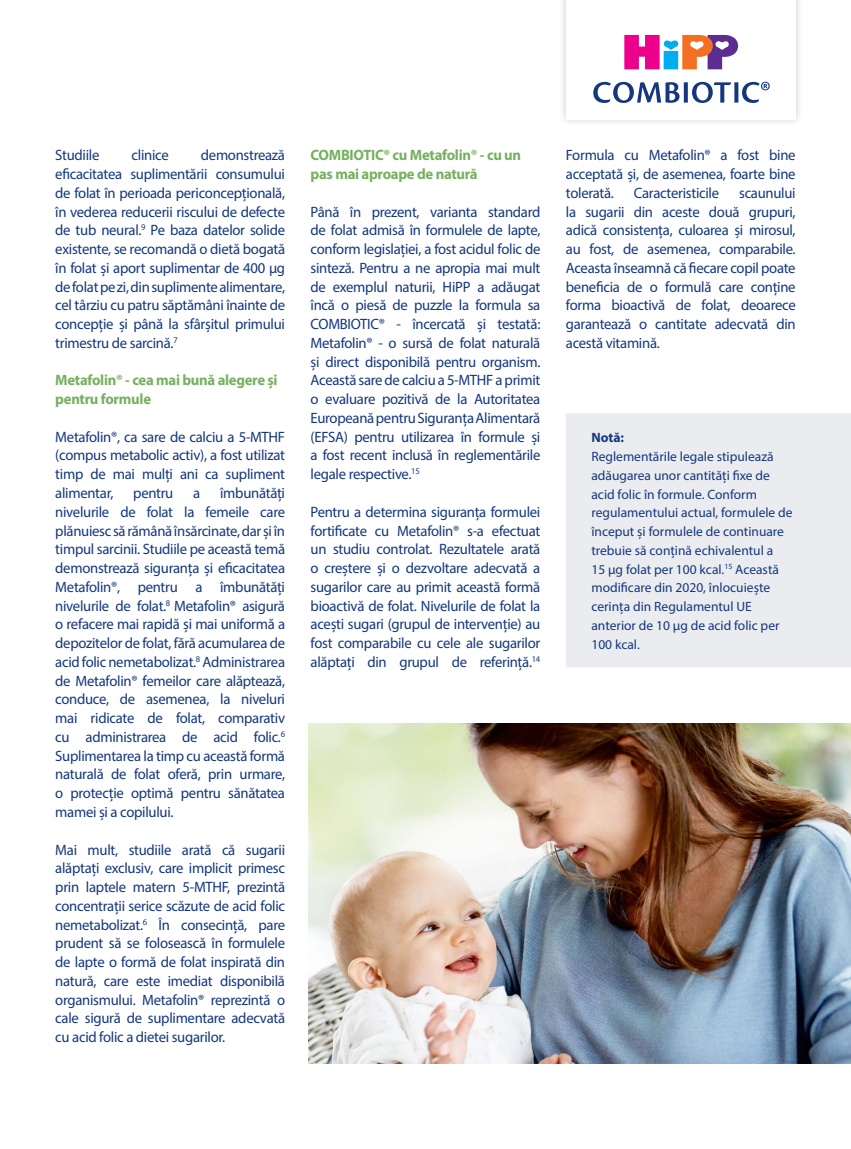
<style>
.page{position:relative;width:851px;height:1149px;background:#fff}
.page>*{position:absolute;margin:0;border:0;box-sizing:border-box;transform-origin:0 0}
.t1{font:15px/18.8px "Myriad Pro";letter-spacing:-.02em;color:#14377d;text-align:justify}
.t2{font:700 15px/18.8px "Myriad Pro";letter-spacing:-.02em;color:#77b061}
.t3{font:13.5px/18.8px "Myriad Pro";color:#14377d}
.t4{font:700 13.5px "Myriad Pro";color:#14377d}
</style>
<div class="page">
<div style="left:566px;top:413px;width:284px;height:254px;background:#ebecf0"></div>
<img style="left:308px;top:723px;width:542px;height:340px">
<div style="left:558px;top:0;width:245px;height:127px;background:#000;opacity:.2"></div>
<div style="left:566px;top:0;width:229px;height:119px;background:#fff"></div>
<svg style="left:624px;top:35px;width:114px;height:34px"></svg>
<svg style="left:593px;top:82px;width:176px;height:21px"></svg>
<p class="t1" style="left:55px;top:145px;width:231px;text-indent:146px">demonstrează eficacitatea suplimentării consumului de folat în perioada periconcepțională, în vederea reducerii riscului de defecte de tub neural.<sup>9</sup> Pe baza datelor solide existente, se recomandă o dietă bogată în folat și aport suplimentar de 400 μg de folat pe zi, din suplimente alimentare, cel târziu cu patru săptămâni înainte de concepție și până la sfârșitul primului trimestru de sarcină.<sup>7</sup></p>
<p class="t2" style="left:55px;top:370px;width:224px">Metafolin® - cea mai bună alegere și pentru formule</p>
<p class="t1" style="left:55px;top:427px;width:231px">Metafolin®, ca sare de calciu a 5-MTHF (compus metabolic activ), a fost utilizat timp de mai mulți ani ca supliment alimentar,</p>
<p class="t1" style="left:55px;top:145px;width:46px">Studiile</p>
<p class="t1" style="left:131px;top:145px;width:39px">clinice</p>
<p class="t1" style="left:55px;top:483px;width:231px;text-indent:165px">îmbunătăți nivelurile de folat la femeile care plănuiesc să rămână însărcinate, dar și în timpul sarcinii. Studiile pe această temă demonstrează siguranța și eficacitatea Metafolin®, pentru a îmbunătăți nivelurile de folat.<sup>8</sup> Metafolin® asigură o refacere mai rapidă și mai uniformă a depozitelor de folat, fără acumularea de acid folic nemetabolizat.<sup>8</sup> Administrarea de Metafolin® femeilor care alăptează, conduce, de asemenea, la niveluri mai ridicate de folat, comparativ cu administrarea de acid folic.<sup>6<br></sup>Suplimentarea la timp cu această formă naturală de folat oferă, prin urmare, o protecție optimă pentru sănătatea mamei și a copilului.</p>
<p class="t1" style="left:55px;top:839px;width:231px">Mai mult, studiile arată că sugarii alăptați exclusiv, care implicit primesc prin laptele matern 5-MTHF, prezintă concentrații serice scăzute de acid folic nemetabolizat.<sup>6</sup> În consecință, pare prudent să se folosească în formulele de lapte o formă de folat inspirată din natură, care este imediat disponibilă organismului. Metafolin® reprezintă o cale sigură de suplimentare adecvată cu acid folic a dietei sugarilor.</p>
<p class="t1" style="left:133px;top:483px;width:42px">pentru</p>
<p class="t1" style="left:193px;top:483px;width:9px">a</p>
<p class="t2" style="left:310px;top:145px;width:212px">COMBIOTIC® cu Metafolin® - cu un pas mai aproape de natură</p>
<p class="t1" style="left:310px;top:202px;width:231px">Până în prezent, varianta standard de folat admisă în formulele de lapte, conform legislației, a fost acidul folic de sinteză. Pentru a ne apropia mai mult de exemplul naturii, HiPP a adăugat încă o piesă de puzzle la formula sa COMBIOTIC® - încercată și testată:<br>Metafolin® - o sursă de folat naturală și direct disponibilă pentru organism.<br>Această sare de calciu a 5-MTHF a primit o evaluare pozitivă de la Autoritatea Europeană pentru Siguranța Alimentară (EFSA) pentru utilizarea în formule și a fost recent inclusă în reglementările legale respective.<sup>15</sup></p>
<p class="t1" style="left:310px;top:502px;width:231px">Pentru a determina siguranța formulei fortificate cu Metafolin® s-a efectuat un studiu controlat. Rezultatele arată o creștere și o dezvoltare adecvată a sugarilor care au primit această formă bioactivă de folat. Nivelurile de folat la acești sugari (grupul de intervenție) au fost comparabile cu cele ale sugarilor alăptați din grupul de referință.<sup>14</sup></p>
<p class="t1" style="left:566px;top:145px;width:231px">Formula cu Metafolin® a fost bine acceptată și, de asemenea, foarte bine tolerată.</p>
<p class="t1" style="left:566px;top:183px;width:231px;text-indent:173px">scaunului la sugarii din aceste două grupuri, adică consistența, culoarea și mirosul, au fost, de asemenea, comparabile.<br>Aceasta înseamnă că fiecare copil poate beneficia de o formulă care conține forma bioactivă de folat, deoarece garantează o cantitate adecvată din acestă vitamină.</p>
<p class="t1" style="left:634px;top:183px;width:87px">Caracteristicile</p>
<p class="t4" style="left:591px;top:429px;width:34px">Notă:</p>
<p class="t3" style="left:591px;top:447px;width:203px">Reglementările legale stipulează adăugarea unor cantități fixe de acid folic în formule. Conform regulamentului actual, formulele de început și formulele de continuare trebuie să conțină echivalentul a<br>15 µg folat per 100 kcal.<sup>15</sup> Această modificare din 2020, înlocuiește cerința din Regulamentul UE anterior de 10 μg de acid folic per<br>100 kcal.</p>
</div>
